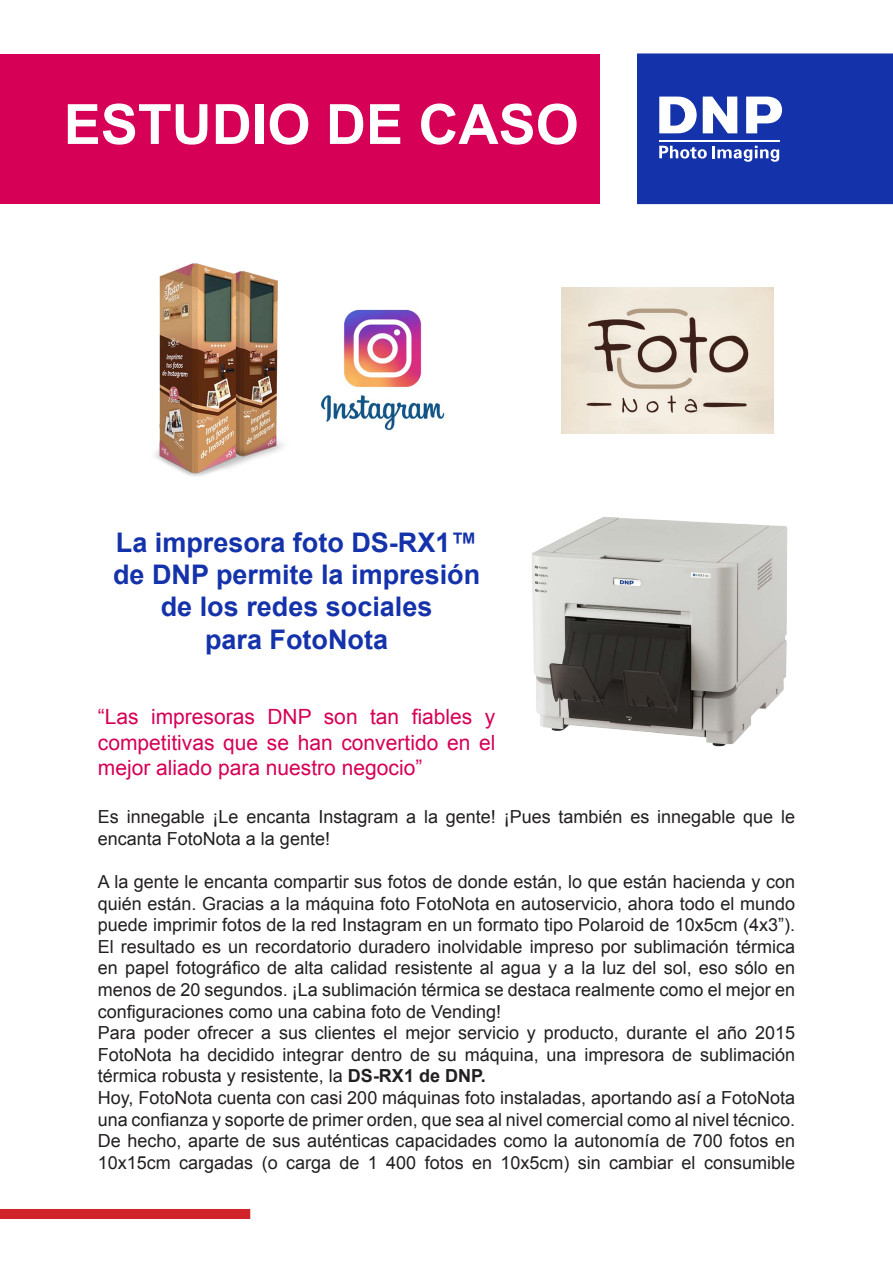
<style>
.page{position:relative;width:893px;height:1263px;background:#fff}
.page>*{position:absolute;margin:0;border:0;box-sizing:border-box;transform-origin:0 0}
.t1{font:700 55.5px "Arial";color:#fff}
.t2{font:700 27px/32.4px "Arial";color:#1432aa;text-align:center}
.t3{font:21px/25.2px "Arial";color:#d60057;text-align:justify}
.t4{font:18px/21.6px "Arial";color:#231f20;text-align:justify}
.s1{font-weight:700}
</style>
<div class="page">
<div style="left:0;top:54px;width:600px;height:150px;background:#d60057"></div>
<svg style="left:637px;top:53px;width:256px;height:151px;background:#2b46b2"></svg>
<div style="left:0;top:1209px;width:250px;height:10px;background:#d1232a"></div>
<img style="left:561px;top:287px;width:213px;height:147px">
<img style="left:155px;top:263px;width:128px;height:213px">
<img style="left:532px;top:517px;width:255px;height:229px">
<img style="left:320px;top:309px;width:125px;height:122px">
<p class="t1" style="left:64px;top:87px;width:516px">ESTUDIO DE CASO</p>
<p class="t2" style="left:113px;top:527px;width:369px">La impresora foto DS-RX1™ de DNP permite la impresión de los redes sociales</p>
<p class="t2" style="left:205px;top:624px;width:185px">para FotoNota</p>
<p class="t3" style="left:98px;top:705px;width:399px">“Las impresoras DNP son tan fiables y competitivas que se han convertido en el mejor aliado para nuestro negocio”</p>
<p class="t4" style="left:98px;top:806px;width:699px">Es innegable ¡Le encanta Instagram a la gente! ¡Pues también es innegable que le encanta FotoNota a la gente!</p>
<p class="t4" style="left:98px;top:871px;width:699px">A la gente le encanta compartir sus fotos de donde están, lo que están hacienda y con quién están. Gracias a la máquina foto FotoNota en autoservicio, ahora todo el mundo puede imprimir fotos de la red Instagram en un formato tipo Polaroid de 10x5cm (4x3”).<br>El resultado es un recordatorio duradero inolvidable impreso por sublimación térmica en papel fotográfico de alta calidad resistente al agua y a la luz del sol, eso sólo en menos de 20 segundos. ¡La sublimación térmica se destaca realmente como el mejor en configuraciones como una cabina foto de Vending!</p>
<p class="t4" style="left:98px;top:1022px;width:699px">Para poder ofrecer a sus clientes el mejor servicio y producto, durante el año 2015<br>FotoNota ha decidido integrar dentro de su máquina, una impresora de sublimación térmica robusta y resistente, la <span class="s1">DS-RX1 de DNP.</span></p>
<p class="t4" style="left:98px;top:1087px;width:699px">Hoy, FotoNota cuenta con casi 200 máquinas foto instaladas, aportando así a FotoNota una confianza y soporte de primer orden, que sea al nivel comercial como al nivel técnico.<br>De hecho, aparte de sus auténticas capacidades como la autonomía de 700 fotos en 10x15cm cargadas (o carga de 1 400 fotos en 10x5cm) sin cambiar el consumible</p>
</div>
